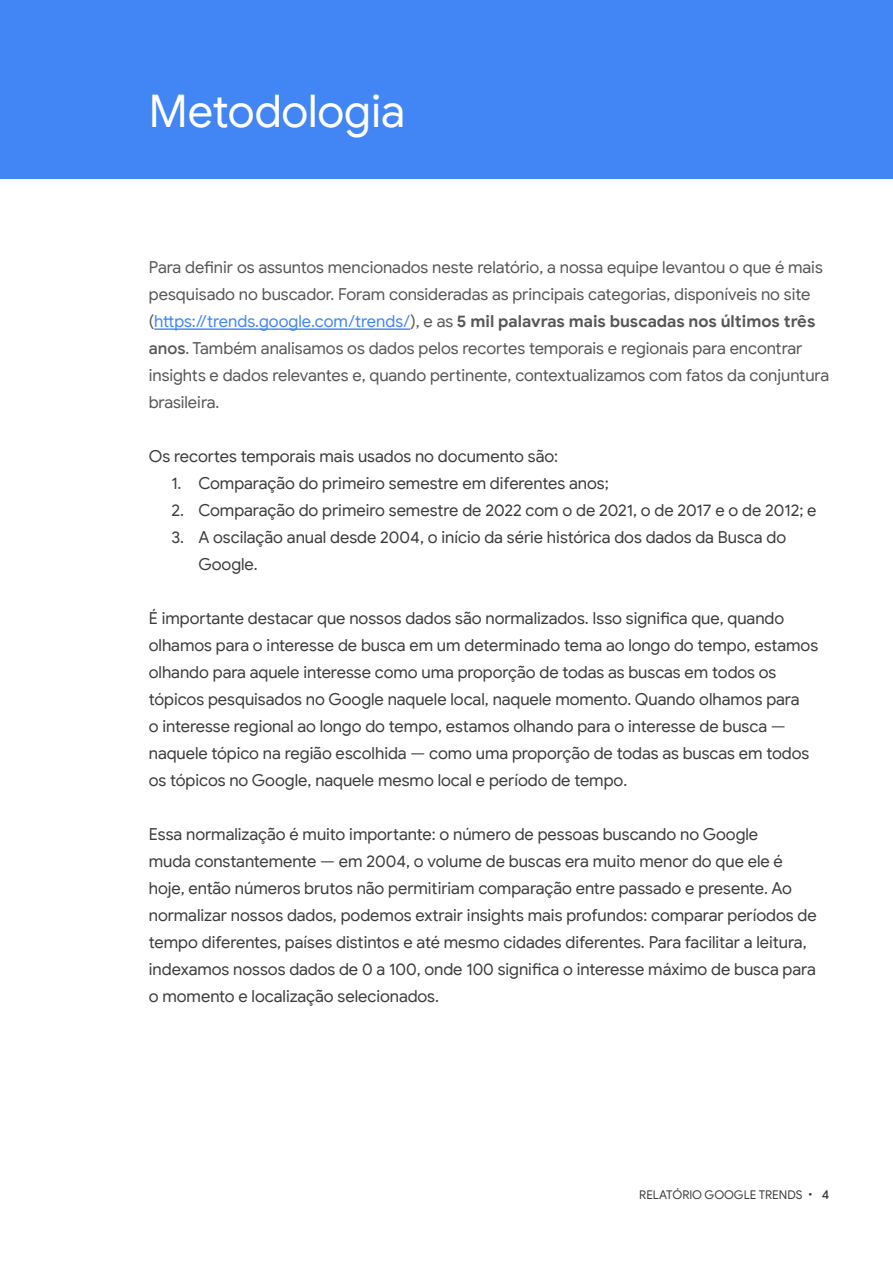
<style>
.page{position:relative;width:893px;height:1263px;background:#fff}
.page>*{position:absolute;margin:0;border:0;box-sizing:border-box;transform-origin:0 0}
.t1{font:45px "Google Sans";letter-spacing:-.005em;color:#fff}
.t2{font:16.5px/27px "Google Sans";letter-spacing:-.005em;color:#3c3c3b}
.t3{font:16.5px/27px "Google Sans";letter-spacing:-.005em;color:#575756}
.t4{font:12px "Google Sans";color:#3c3c3b}
.s1{color:#4285f4}
.s2{font-weight:700}
.s3{font-weight:500}
</style>
<div class="page">
<hr style="left:154px;top:328px;width:256px;height:2px;background:#4285f4">
<div style="left:0;top:0;width:893px;height:179px;background:#4285f4"></div>
<h1 class="t1" style="left:149px;top:84px;width:258px">Metodologia</h1>
<p class="t3" style="left:149px;top:254px;width:682px">Para definir os assuntos mencionados neste relatório, a nossa equipe levantou o que é mais pesquisado no buscador. Foram consideradas as principais categorias, disponíveis no site (<span class="s1">https://trends.google.com/trends/</span>), e as <span class="s2">5 mil palavras mais buscadas nos últimos três </span><span class="s3">anos</span>. Também analisamos os dados pelos recortes temporais e regionais para encontrar insights e dados relevantes e, quando pertinente, contextualizamos com fatos da conjuntura brasileira.</p>
<p class="t2" style="left:149px;top:443px;width:411px">Os recortes temporais mais usados no documento são:</p>
<p class="t2" style="left:171px;top:470px;width:439px">1. Comparação do primeiro semestre em diferentes anos;</p>
<p class="t2" style="left:171px;top:497px;width:647px">2. Comparação do primeiro semestre de 2022 com o de 2021, o de 2017 e o de 2012; e</p>
<p class="t2" style="left:198px;top:524px;width:589px;text-indent:-27px">3. A oscilação anual desde 2004, o início da série histórica dos dados da Busca do<br>Google.</p>
<p class="t2" style="left:149px;top:605px;width:671px">É importante destacar que nossos dados são normalizados. Isso significa que, quando olhamos para o interesse de busca em um determinado tema ao longo do tempo, estamos olhando para aquele interesse como uma proporção de todas as buscas em todos os tópicos pesquisados no Google naquele local, naquele momento. Quando olhamos para<br>o interesse regional ao longo do tempo, estamos olhando para o interesse de busca — naquele tópico na região escolhida — como uma proporção de todas as buscas em todos os tópicos no Google, naquele mesmo local e período de tempo.</p>
<p class="t2" style="left:149px;top:821px;width:669px">Essa normalização é muito importante: o número de pessoas buscando no Google<br>muda constantemente — em 2004, o volume de buscas era muito menor do que ele é hoje, então números brutos não permitiriam comparação entre passado e presente. Ao normalizar nossos dados, podemos extrair insights mais profundos: comparar períodos de tempo diferentes, países distintos e até mesmo cidades diferentes. Para facilitar a leitura, indexamos nossos dados de 0 a 100, onde 100 significa o interesse máximo de busca para o momento e localização selecionados.</p>
<p class="t4" style="left:639px;top:1188px;width:191px">RELATÓRIO GOOGLE TRENDS • <span class="s3">4</span></p>
</div>
